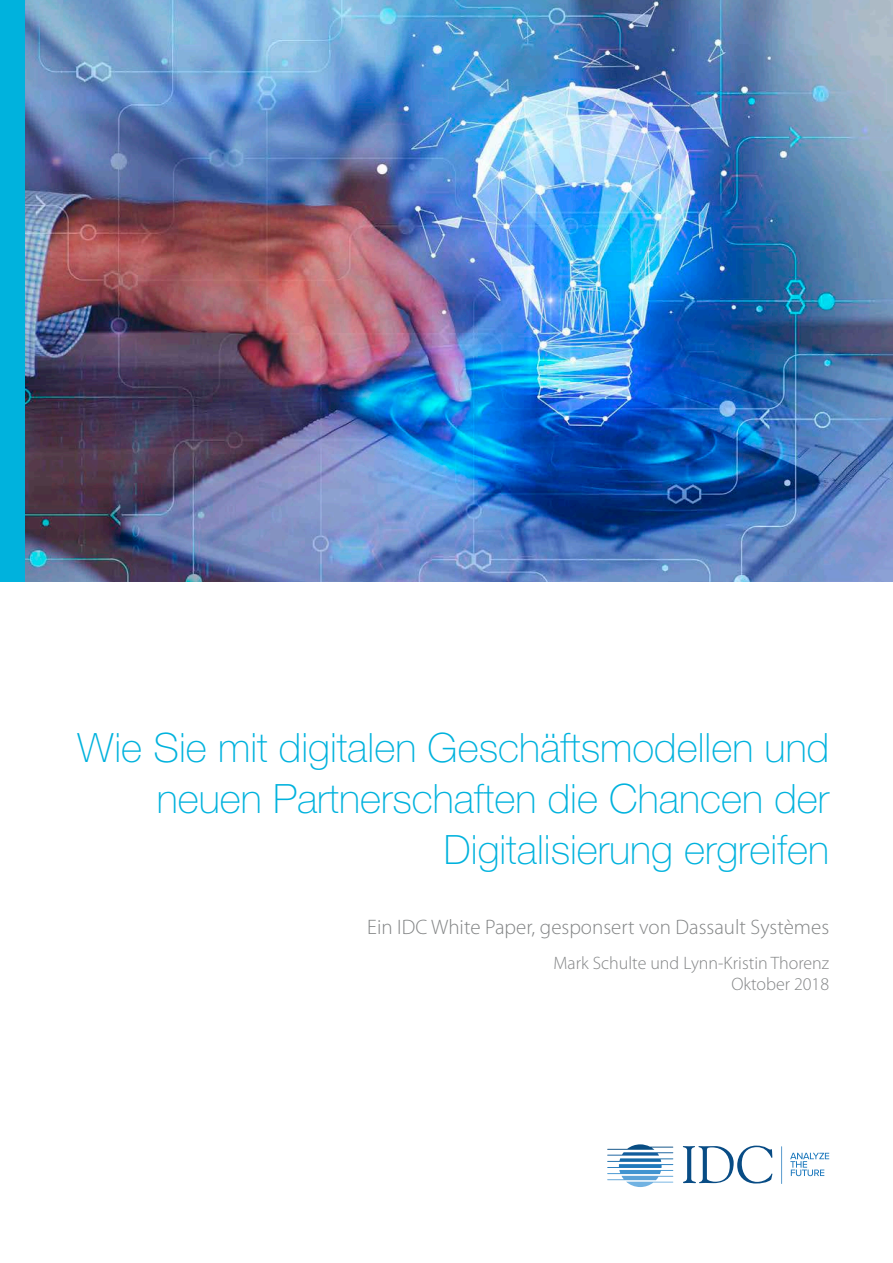
<style>
.page{position:relative;width:893px;height:1263px;background:#fff}
.page>*{position:absolute;margin:0;border:0;box-sizing:border-box;transform-origin:0 0}
.t1{font:100 40.5px/51px "Helvetica Neue LT Std";color:#00b2dd;text-align:right}
.t2{font:300 21px "Myriad Pro";color:#848687}
.t3{font:300 18px/21.6px "Myriad Pro";color:#848687;text-align:right}
</style>
<div class="page">
<svg style="left:781px;top:1146px;width:1px;height:38px"></svg>
<svg style="left:683px;top:1145px;width:90px;height:38px"></svg>
<svg style="left:607px;top:1144px;width:66px;height:43px"></svg>
<svg style="left:790px;top:1153px;width:39px;height:23px"></svg>
<img style="left:24px;top:0;width:869px;height:581px">
<div style="left:0;top:0;width:24px;height:581px;background:#00b2dd"></div>
<p class="t1" style="left:77px;top:722px;width:753px">Wie Sie mit digitalen Geschäftsmodellen und neuen Partnerschaften die Chancen der<br>Digitalisierung ergreifen</p>
<p class="t2" style="left:367px;top:916px;width:463px">Ein IDC White Paper, gesponsert von Dassault Systèmes</p>
<p class="t3" style="left:553px;top:952px;width:277px">Mark Schulte und Lynn-Kristin Thorenz<br>Oktober 2018</p>
</div>
